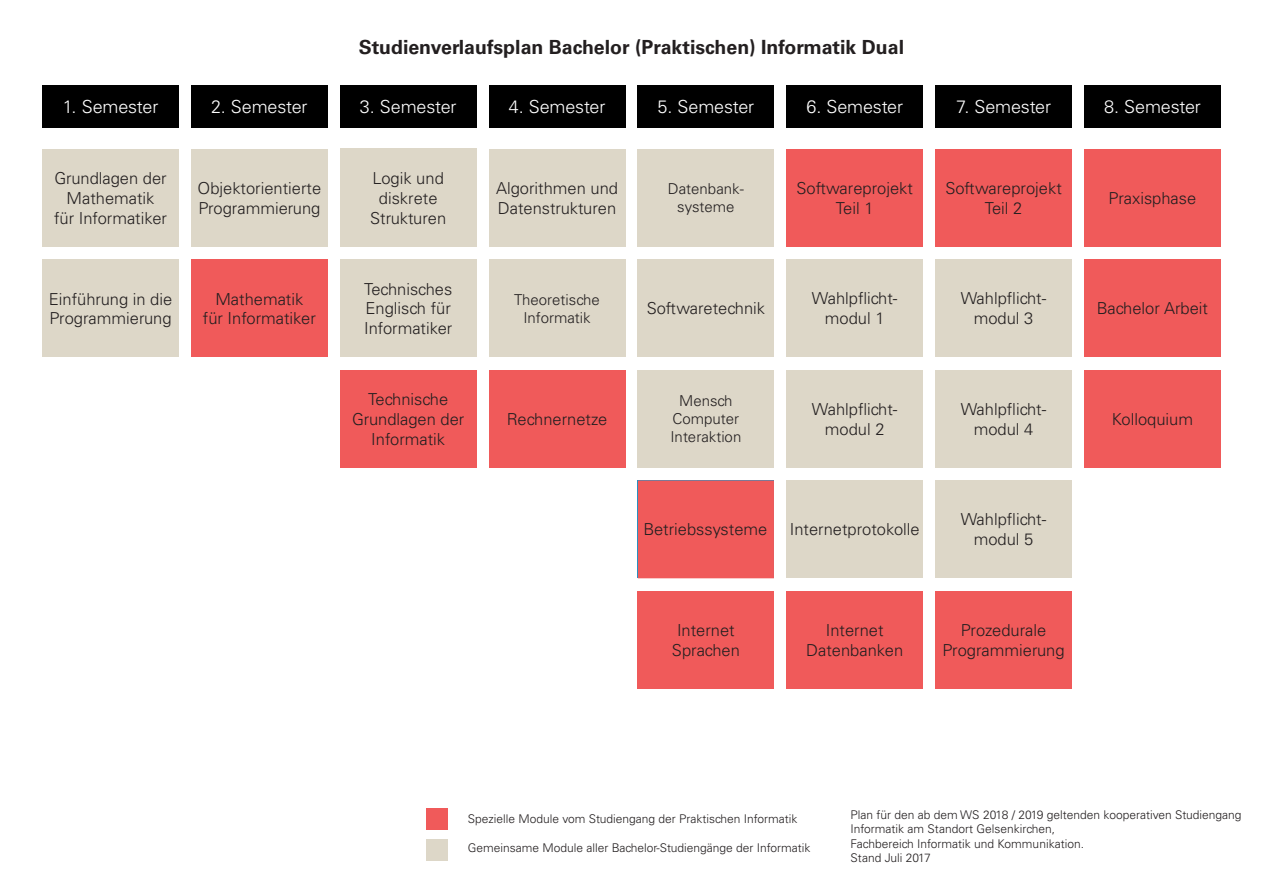
<style>
.page{position:relative;width:1263px;height:893px;background:#fff}
.page>*{position:absolute;margin:0;border:0;box-sizing:border-box;transform-origin:0 0}
.t1{font:700 19.5px "Univers LT Std";color:#231f20}
.t2{font:300 18px "Univers LT Std";letter-spacing:-.01em;color:#fff}
.t3{font:300 16.5px/19.8px "Univers LT Std";color:#231f20;text-align:center}
.t4{font:300 15px "Univers LT Std";color:#231f20}
.t5{font:300 12px/14.4px "Univers LT Std";color:#231f20}
</style>
<div class="page">
<div style="left:43px;top:85px;width:136px;height:43px;background:#000"></div>
<div style="left:191px;top:85px;width:136px;height:43px;background:#000"></div>
<div style="left:340px;top:85px;width:136px;height:43px;background:#000"></div>
<div style="left:489px;top:85px;width:136px;height:43px;background:#000"></div>
<div style="left:638px;top:85px;width:136px;height:43px;background:#000"></div>
<div style="left:787px;top:85px;width:136px;height:43px;background:#000"></div>
<div style="left:1084px;top:85px;width:136px;height:43px;background:#000"></div>
<div style="left:935px;top:85px;width:136px;height:43px;background:#000"></div>
<div style="left:43px;top:149px;width:136px;height:98px;background:#ddd7c8"></div>
<div style="left:340px;top:149px;width:136px;height:98px;background:#ddd7c8"></div>
<div style="left:43px;top:259px;width:136px;height:98px;background:#ddd7c8"></div>
<div style="left:340px;top:259px;width:136px;height:98px;background:#ddd7c8"></div>
<div style="left:340px;top:370px;width:136px;height:98px;background:#f05a5a"></div>
<div style="left:191px;top:260px;width:136px;height:97px;background:#f05a5a"></div>
<div style="left:489px;top:149px;width:136px;height:97px;background:#ddd7c8"></div>
<div style="left:191px;top:149px;width:136px;height:98px;background:#ddd7c8"></div>
<div style="left:489px;top:370px;width:136px;height:98px;background:#f05a5a"></div>
<div style="left:489px;top:259px;width:136px;height:98px;background:#ddd7c8"></div>
<div style="left:638px;top:149px;width:136px;height:98px;background:#ddd7c8"></div>
<div style="left:638px;top:260px;width:136px;height:97px;background:#ddd7c8"></div>
<div style="left:638px;top:370px;width:136px;height:98px;background:#ddd7c8"></div>
<div style="left:638px;top:480px;width:136px;height:98px;background:#f05a5a"></div>
<div style="left:638px;top:591px;width:136px;height:98px;background:#f05a5a"></div>
<div style="left:787px;top:149px;width:136px;height:98px;background:#f05a5a"></div>
<div style="left:787px;top:259px;width:136px;height:98px;background:#ddd7c8"></div>
<div style="left:787px;top:370px;width:136px;height:98px;background:#ddd7c8"></div>
<div style="left:787px;top:480px;width:136px;height:98px;background:#ddd7c8"></div>
<div style="left:787px;top:591px;width:136px;height:98px;background:#f05a5a"></div>
<div style="left:935px;top:149px;width:136px;height:98px;background:#f05a5a"></div>
<div style="left:935px;top:259px;width:136px;height:98px;background:#ddd7c8"></div>
<div style="left:935px;top:370px;width:136px;height:98px;background:#ddd7c8"></div>
<div style="left:935px;top:480px;width:136px;height:98px;background:#ddd7c8"></div>
<div style="left:935px;top:591px;width:136px;height:98px;background:#f05a5a"></div>
<div style="left:1084px;top:149px;width:136px;height:98px;background:#f05a5a"></div>
<div style="left:1084px;top:259px;width:136px;height:98px;background:#f05a5a"></div>
<div style="left:1084px;top:370px;width:136px;height:98px;background:#f05a5a"></div>
<div style="left:427px;top:839px;width:21px;height:21px;background:#ddd7c8"></div>
<div style="left:427px;top:808px;width:21px;height:21px;background:#f05a5a"></div>
<p class="t1" style="left:359px;top:36px;width:547px">Studienverlaufsplan Bachelor (Praktischen) Informatik Dual</p>
<p class="t2" style="left:63px;top:96px;width:97px">1. Semester</p>
<p class="t2" style="left:211px;top:96px;width:98px">2. Semester</p>
<p class="t2" style="left:360px;top:96px;width:98px">3. Semester</p>
<p class="t2" style="left:509px;top:96px;width:98px">4. Semester</p>
<p class="t2" style="left:657px;top:96px;width:98px">5. Semester</p>
<p class="t2" style="left:806px;top:96px;width:98px">6. Semester</p>
<p class="t2" style="left:956px;top:96px;width:96px">7. Semester</p>
<p class="t2" style="left:1104px;top:96px;width:98px">8. Semester</p>
<p class="t3" style="left:54px;top:168px;width:114px">Grundlagen der</p>
<p class="t3" style="left:67px;top:188px;width:89px">Mathematik</p>
<p class="t3" style="left:54px;top:208px;width:115px">für Informatiker</p>
<p class="t3" style="left:197px;top:178px;width:125px">Objektorientierte</p>
<p class="t3" style="left:198px;top:198px;width:124px">Programmierung</p>
<p class="t3" style="left:49px;top:289px;width:125px;text-align:left">Einführung in die<br>Programmierung</p>
<p class="t3" style="left:215px;top:289px;width:89px">Mathematik</p>
<p class="t3" style="left:203px;top:309px;width:115px">für Informatiker</p>
<p class="t3" style="left:373px;top:168px;width:73px">Logik und</p>
<p class="t3" style="left:379px;top:188px;width:60px">diskrete</p>
<p class="t3" style="left:370px;top:208px;width:78px">Strukturen</p>
<p class="t3" style="left:364px;top:279px;width:90px">Technisches</p>
<p class="t3" style="left:366px;top:299px;width:87px">Englisch für</p>
<p class="t3" style="left:364px;top:318px;width:90px">Informatiker</p>
<p class="t3" style="left:368px;top:389px;width:81px">Technische</p>
<p class="t3" style="left:352px;top:409px;width:114px">Grundlagen der<br>Informatik</p>
<p class="t3" style="left:496px;top:178px;width:123px">Algorithmen und</p>
<p class="t3" style="left:498px;top:198px;width:120px">Datenstrukturen</p>
<p class="t4" style="left:668px;top:180px;width:77px">Datenbank-</p>
<p class="t4" style="left:677px;top:198px;width:59px">systeme</p>
<p class="t3" style="left:796px;top:178px;width:118px">Softwareprojekt<br>Teil 1</p>
<p class="t3" style="left:945px;top:178px;width:118px">Softwareprojekt<br>Teil 2</p>
<p class="t4" style="left:514px;top:290px;width:87px">Theoretische</p>
<p class="t4" style="left:523px;top:308px;width:69px">Informatik</p>
<p class="t3" style="left:507px;top:409px;width:102px">Rechnernetze</p>
<p class="t3" style="left:647px;top:299px;width:120px">Softwaretechnik</p>
<p class="t4" style="left:679px;top:392px;width:55px">Mensch</p>
<p class="t4" style="left:672px;top:410px;width:68px">Computer</p>
<p class="t4" style="left:670px;top:428px;width:72px">Interaktion</p>
<p class="t3" style="left:812px;top:289px;width:87px">Wahlpflicht-</p>
<p class="t3" style="left:825px;top:308px;width:61px">modul 1</p>
<p class="t3" style="left:812px;top:399px;width:87px">Wahlpflicht-</p>
<p class="t3" style="left:825px;top:419px;width:61px">modul 2</p>
<p class="t3" style="left:643px;top:520px;width:126px">Betriebssysteme</p>
<p class="t3" style="left:790px;top:520px;width:131px">Internetprotokolle</p>
<p class="t3" style="left:961px;top:289px;width:87px">Wahlpflicht-</p>
<p class="t3" style="left:974px;top:308px;width:61px">modul 3</p>
<p class="t3" style="left:961px;top:399px;width:87px">Wahlpflicht-</p>
<p class="t3" style="left:974px;top:419px;width:61px">modul 4</p>
<p class="t3" style="left:961px;top:510px;width:87px">Wahlpflicht-</p>
<p class="t3" style="left:974px;top:530px;width:61px">modul 5</p>
<p class="t3" style="left:677px;top:620px;width:59px">Internet</p>
<p class="t3" style="left:672px;top:640px;width:69px">Sprachen</p>
<p class="t3" style="left:826px;top:620px;width:59px">Internet</p>
<p class="t3" style="left:806px;top:640px;width:98px">Datenbanken</p>
<p class="t3" style="left:961px;top:620px;width:87px">Prozedurale</p>
<p class="t3" style="left:942px;top:640px;width:124px">Programmierung</p>
<p class="t3" style="left:1108px;top:188px;width:89px">Praxisphase</p>
<p class="t3" style="left:1097px;top:298px;width:113px">Bachelor Arbeit</p>
<p class="t3" style="left:1112px;top:409px;width:83px">Kolloquium</p>
<p class="t5" style="left:468px;top:811px;width:331px">Spezielle Module vom Studiengang der Praktischen Informatik</p>
<p class="t5" style="left:468px;top:840px;width:344px">Gemeinsame Module aller Bachelor-Studiengänge der Informatik</p>
<p class="t5" style="left:850px;top:807px;width:393px">Plan für den ab dem WS 2018 / 2019 geltenden kooperativen Studiengang<br>Informatik am Standort Gelsenkirchen,</p>
<p class="t5" style="left:850px;top:836px;width:235px">Fachbereich Informatik und Kommunikation.</p>
<p class="t5" style="left:850px;top:851px;width:82px">Stand Juli 2017</p>
</div>
